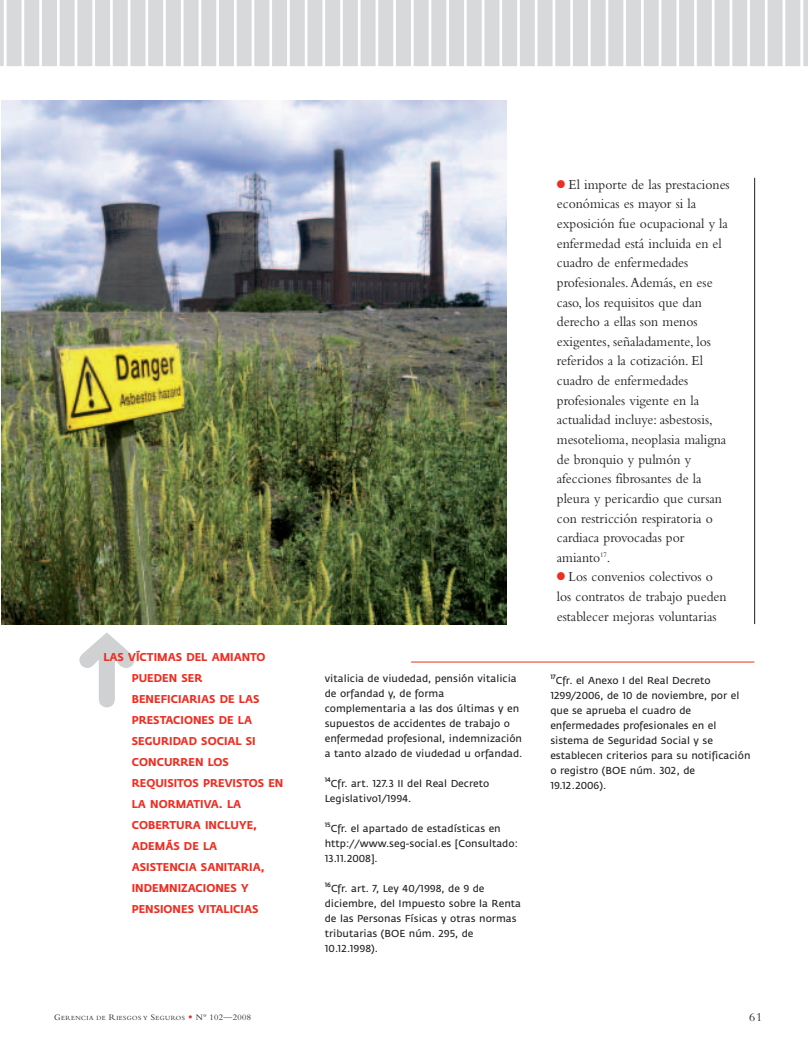
<style>
.page{position:relative;width:808px;height:1053px;background:#fff}
.page>*{position:absolute;margin:0;border:0;box-sizing:border-box;transform-origin:0 0}
.t1{font:14.38px/19.6px "Bembo";color:#231f20;scale:.95 1}
.t2{font:12.5px "Bembo";color:#231f20}
.t3{font:700 11.25px/21px "Fedra Sans";color:#ee2e22;scale:.95 1}
.t4{font:10px/15px "Fedra Sans";color:#231f20}
.t5{font:6.5px "Bembo";letter-spacing:.065em;color:#231f20}
.t6{font:500 6.25px "Fedra Sans";color:#231f20}
.s1{color:#ee2e22}
.s2{font-size:8.75px}
.s3{font-family:"Goudy";font-size:8.75px;color:#ee2e22}
</style>
<div class="page">
<hr style="left:754px;top:178px;width:1px;height:446px;background:#231f20">
<hr style="left:0;top:0;width:4px;height:66px;background:#d8d9db">
<div style="left:7px;top:0;width:15px;height:66px;background:#d8d9db"></div>
<div style="left:24px;top:0;width:15px;height:66px;background:#d8d9db"></div>
<div style="left:42px;top:0;width:15px;height:66px;background:#d8d9db"></div>
<div style="left:60px;top:0;width:15px;height:66px;background:#d8d9db"></div>
<div style="left:77px;top:0;width:15px;height:66px;background:#d8d9db"></div>
<div style="left:95px;top:0;width:15px;height:66px;background:#d8d9db"></div>
<div style="left:113px;top:0;width:15px;height:66px;background:#d8d9db"></div>
<div style="left:130px;top:0;width:15px;height:66px;background:#d8d9db"></div>
<div style="left:148px;top:0;width:15px;height:66px;background:#d8d9db"></div>
<div style="left:166px;top:0;width:15px;height:66px;background:#d8d9db"></div>
<div style="left:184px;top:0;width:15px;height:66px;background:#d8d9db"></div>
<div style="left:201px;top:0;width:15px;height:66px;background:#d8d9db"></div>
<div style="left:219px;top:0;width:15px;height:66px;background:#d8d9db"></div>
<div style="left:237px;top:0;width:15px;height:66px;background:#d8d9db"></div>
<div style="left:254px;top:0;width:15px;height:66px;background:#d8d9db"></div>
<div style="left:272px;top:0;width:15px;height:66px;background:#d8d9db"></div>
<div style="left:290px;top:0;width:15px;height:66px;background:#d8d9db"></div>
<div style="left:307px;top:0;width:15px;height:66px;background:#d8d9db"></div>
<div style="left:325px;top:0;width:15px;height:66px;background:#d8d9db"></div>
<div style="left:343px;top:0;width:15px;height:66px;background:#d8d9db"></div>
<div style="left:361px;top:0;width:15px;height:66px;background:#d8d9db"></div>
<div style="left:378px;top:0;width:15px;height:66px;background:#d8d9db"></div>
<div style="left:396px;top:0;width:15px;height:66px;background:#d8d9db"></div>
<div style="left:414px;top:0;width:15px;height:66px;background:#d8d9db"></div>
<div style="left:431px;top:0;width:15px;height:66px;background:#d8d9db"></div>
<div style="left:449px;top:0;width:15px;height:66px;background:#d8d9db"></div>
<div style="left:467px;top:0;width:15px;height:66px;background:#d8d9db"></div>
<div style="left:484px;top:0;width:15px;height:66px;background:#d8d9db"></div>
<div style="left:502px;top:0;width:15px;height:66px;background:#d8d9db"></div>
<div style="left:520px;top:0;width:15px;height:66px;background:#d8d9db"></div>
<div style="left:537px;top:0;width:15px;height:66px;background:#d8d9db"></div>
<div style="left:555px;top:0;width:15px;height:66px;background:#d8d9db"></div>
<div style="left:573px;top:0;width:15px;height:66px;background:#d8d9db"></div>
<div style="left:591px;top:0;width:15px;height:66px;background:#d8d9db"></div>
<div style="left:608px;top:0;width:15px;height:66px;background:#d8d9db"></div>
<div style="left:626px;top:0;width:15px;height:66px;background:#d8d9db"></div>
<div style="left:644px;top:0;width:15px;height:66px;background:#d8d9db"></div>
<div style="left:661px;top:0;width:15px;height:66px;background:#d8d9db"></div>
<div style="left:679px;top:0;width:15px;height:66px;background:#d8d9db"></div>
<div style="left:697px;top:0;width:15px;height:66px;background:#d8d9db"></div>
<div style="left:732px;top:0;width:15px;height:66px;background:#d8d9db"></div>
<div style="left:714px;top:0;width:15px;height:66px;background:#d8d9db"></div>
<div style="left:750px;top:0;width:15px;height:66px;background:#d8d9db"></div>
<div style="left:785px;top:0;width:15px;height:66px;background:#d8d9db"></div>
<div style="left:803px;top:0;width:5px;height:66px;background:#d8d9db"></div>
<div style="left:767px;top:0;width:15px;height:66px;background:#d8d9db"></div>
<hr style="left:411px;top:661px;width:343px;height:1px;background:#ee2e22">
<img style="left:2px;top:101px;width:505px;height:523px">
<p class="t3" style="left:132px;top:647px;width:161px;text-indent:-28px">LAS VÍCTIMAS DEL AMIANTO<br>PUEDEN SER<br>BENEFICIARIAS DE LAS<br>PRESTACIONES DE LA<br>SEGURIDAD SOCIAL SI<br>CONCURREN LOS<br>REQUISITOS PREVISTOS EN<br>LA NORMATIVA. LA<br>COBERTURA INCLUYE,<br>ADEMÁS DE LA<br>ASISTENCIA SANITARIA,<br>INDEMNIZACIONES Y<br>PENSIONES VITALICIAS</p>
<p class="t4" style="left:325px;top:671px;width:199px">vitalicia de viudedad, pensión vitalicia de orfandad y, de forma complementaria a las dos últimas y en supuestos de accidentes de trabajo o enfermedad profesional, indemnización a tanto alzado de viudedad u orfandad.</p>
<p class="t6" style="left:325px;top:777px;width:8px">14</p>
<p class="t4" style="left:325px;top:776px;width:166px;text-indent:6px">Cfr. art. 127.3 II del Real Decreto<br>Legislativo1/1994.</p>
<p class="t6" style="left:325px;top:822px;width:8px">15</p>
<p class="t4" style="left:325px;top:821px;width:195px;text-indent:6px">Cfr. el apartado de estadísticas en http://www.seg-social.es [Consultado:<br>13.11.2008].</p>
<p class="t6" style="left:325px;top:882px;width:8px">16</p>
<p class="t4" style="left:325px;top:881px;width:198px;text-indent:6px">Cfr. art. 7, Ley 40/1998, de 9 de diciembre, del Impuesto sobre la Renta de las Personas Físicas y otras normas tributarias (BOE núm. 295, de<br>10.12.1998).</p>
<p class="t1" style="left:557px;top:176px;width:183px"><span class="s1">●</span> El importe de las prestaciones económicas es mayor si la exposición fue ocupacional y la enfermedad está incluida en el cuadro de enfermedades profesionales.Además, en ese caso, los requisitos que dan derecho a ellas son menos exigentes, señaladamente, los referidos a la cotización. El cuadro de enfermedades profesionales vigente en la actualidad incluye: asbestosis, mesotelioma, neoplasia maligna de bronquio y pulmón y afecciones fibrosantes de la pleura y pericardio que cursan con restricción respiratoria o cardiaca provocadas por amianto<sup>17</sup>.</p>
<h1 class="t1" style="left:557px;top:568px;width:180px"><span class="s1">●</span> Los convenios colectivos o los contratos de trabajo pueden establecer mejoras voluntarias</h1>
<p class="t6" style="left:550px;top:674px;width:7px">17</p>
<p class="t4" style="left:550px;top:673px;width:202px;text-indent:6px">Cfr. el Anexo I del Real Decreto<br>1299/2006, de 10 de noviembre, por el que se aprueba el cuadro de enfermedades profesionales en el sistema de Seguridad Social y se establecen criterios para su notificación o registro (BOE núm. 302, de<br>19.12.2006).</p>
<p class="t5" style="left:54px;top:1015px;width:199px"><span class="s2">G</span>ERENCIA DE <span class="s2">R</span>IESGOS Y <span class="s2">S</span>EGUROS <span class="s3">•</span> <span class="s2">Nº 102—2008</span></p>
<p class="t2" style="left:749px;top:1012px;width:14px">61</p>
</div>
